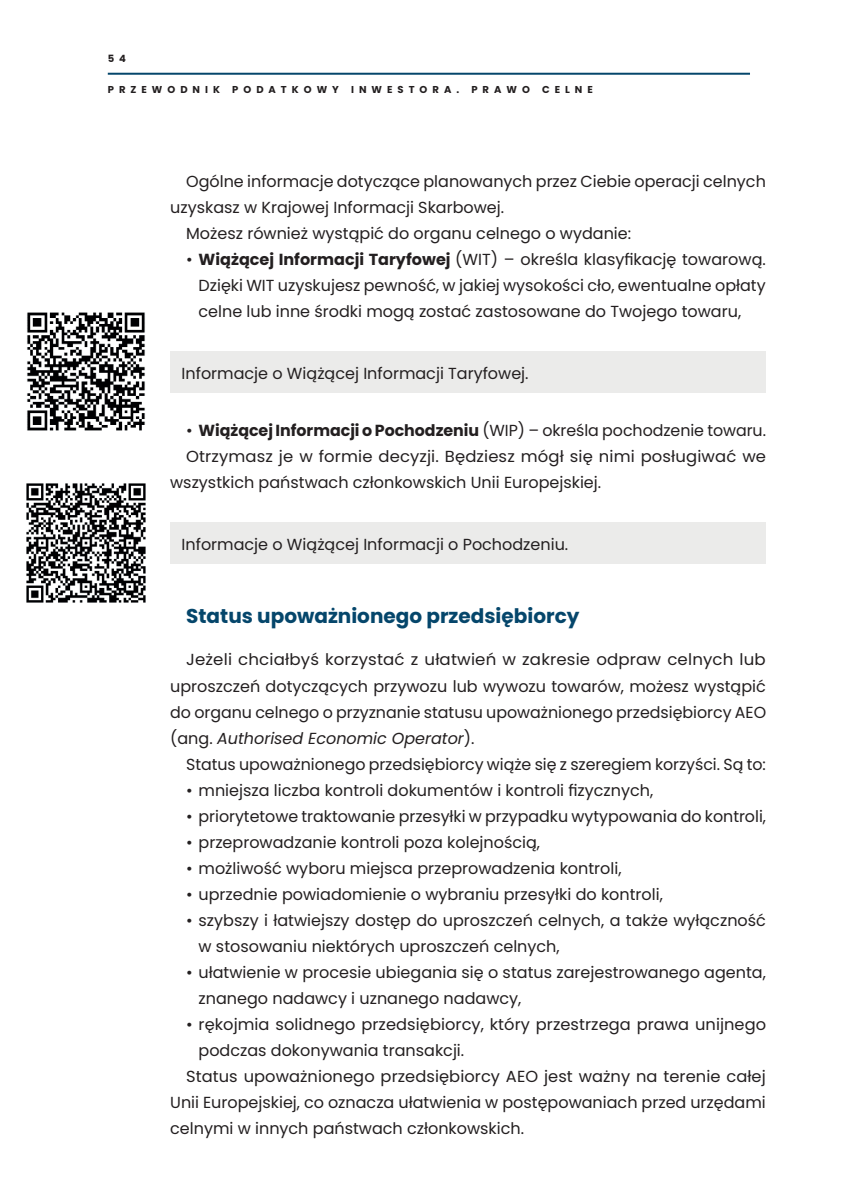
<style>
.page{position:relative;width:851px;height:1191px;background:#fff}
.page>*{position:absolute;margin:0;border:0;box-sizing:border-box;transform-origin:0 0}
.t1{font:700 20px "Poppins";color:#05466b}
.t2{font:16px/26px "Poppins";color:#231f20}
.t3{font:16px/26px "Poppins";color:#231f20;text-align:justify;scale:1.04 1}
.t4{font:700 10px "Poppins";letter-spacing:.5em;color:#231f20}
.s1{font-weight:700}
.s2{font-style:italic}
</style>
<div class="page">
<hr style="left:108px;top:73px;width:641px;height:2px;background:#05466b">
<div style="left:170px;top:351px;width:595px;height:41px;background:#ebebea"></div>
<div style="left:170px;top:522px;width:595px;height:41px;background:#ebebea"></div>
<img style="left:27px;top:312px;width:118px;height:119px">
<img style="left:26px;top:483px;width:120px;height:120px">
<p class="t4" style="left:108px;top:53px;width:20px">5 4</p>
<p class="t4" style="left:108px;top:83px;width:486px">PRZEWODNIK PODATKOWY INWESTORA. PRAWO CELNE</p>
<p class="t2" style="left:186px;top:168px;width:581px">Ogólne informacje dotyczące planowanych przez Ciebie operacji celnych</p>
<p class="t2" style="left:170px;top:194px;width:335px">uzyskasz w Krajowej Informacji Skarbowej.</p>
<p class="t2" style="left:186px;top:220px;width:446px">Możesz również wystąpić do organu celnego o wydanie:</p>
<p class="t2" style="left:198px;top:246px;width:568px;text-align:justify;text-indent:-12px">• <span class="s1">Wiążącej Informacji Taryfowej</span> (WIT) – określa klasyfikację towarową.<br>Dzięki WIT uzyskujesz pewność, w jakiej wysokości cło, ewentualne opłaty celne lub inne środki mogą zostać zastosowane do Twojego towaru,</p>
<p class="t2" style="left:181px;top:360px;width:348px">Informacje o Wiążącej Informacji Taryfowej.</p>
<p class="t2" style="left:186px;top:418px;width:581px">• <span class="s1">Wiążącej Informacji o Pochodzeniu</span> (WIP) – określa pochodzenie towaru.</p>
<p class="t2" style="left:186px;top:444px;width:581px">Otrzymasz je w formie decyzji. Będziesz mógł się nimi posługiwać we</p>
<p class="t2" style="left:170px;top:470px;width:432px">wszystkich państwach członkowskich Unii Europejskiej.</p>
<p class="t2" style="left:181px;top:532px;width:388px">Informacje o Wiążącej Informacji o Pochodzeniu.</p>
<p class="t1" style="left:186px;top:605px;width:394px">Status upoważnionego przedsiębiorcy</p>
<p class="t3" style="left:170px;top:647px;width:574px;text-indent:16px">Jeżeli chciałbyś korzystać z ułatwień w zakresie odpraw celnych lub uproszczeń dotyczących przywozu lub wywozu towarów, możesz wystąpić do organu celnego o przyznanie statusu upoważnionego przedsiębiorcy AEO (ang. <span class="s2">Authorised Economic Operator</span>).</p>
<p class="t2" style="left:186px;top:751px;width:581px">Status upoważnionego przedsiębiorcy wiąże się z szeregiem korzyści. Są to:</p>
<p class="t2" style="left:186px;top:777px;width:468px">• mniejsza liczba kontroli dokumentów i kontroli fizycznych,</p>
<p class="t2" style="left:186px;top:803px;width:581px">• priorytetowe traktowanie przesyłki w przypadku wytypowania do kontroli,</p>
<p class="t2" style="left:186px;top:829px;width:355px">• przeprowadzanie kontroli poza kolejnością,</p>
<p class="t2" style="left:186px;top:855px;width:437px">• możliwość wyboru miejsca przeprowadzenia kontroli,</p>
<p class="t2" style="left:186px;top:881px;width:478px">• uprzednie powiadomienie o wybraniu przesyłki do kontroli,</p>
<p class="t2" style="left:198px;top:907px;width:568px;text-indent:-12px">• szybszy i łatwiejszy dostęp do uproszczeń celnych, a także wyłączność w stosowaniu niektórych uproszczeń celnych,</p>
<p class="t2" style="left:198px;top:959px;width:568px;text-indent:-12px">• ułatwienie w procesie ubiegania się o status zarejestrowanego agenta, znanego nadawcy i uznanego nadawcy,</p>
<p class="t2" style="left:186px;top:1011px;width:581px">• rękojmia solidnego przedsiębiorcy, który przestrzega prawa unijnego</p>
<p class="t2" style="left:198px;top:1037px;width:267px">podczas dokonywania transakcji.</p>
<p class="t2" style="left:186px;top:1063px;width:581px">Status upoważnionego przedsiębiorcy AEO jest ważny na terenie całej</p>
<p class="t2" style="left:170px;top:1089px;width:597px">Unii Europejskiej, co oznacza ułatwienia w postępowaniach przed urzędami</p>
<p class="t2" style="left:170px;top:1115px;width:355px">celnymi w innych państwach członkowskich.</p>
</div>
